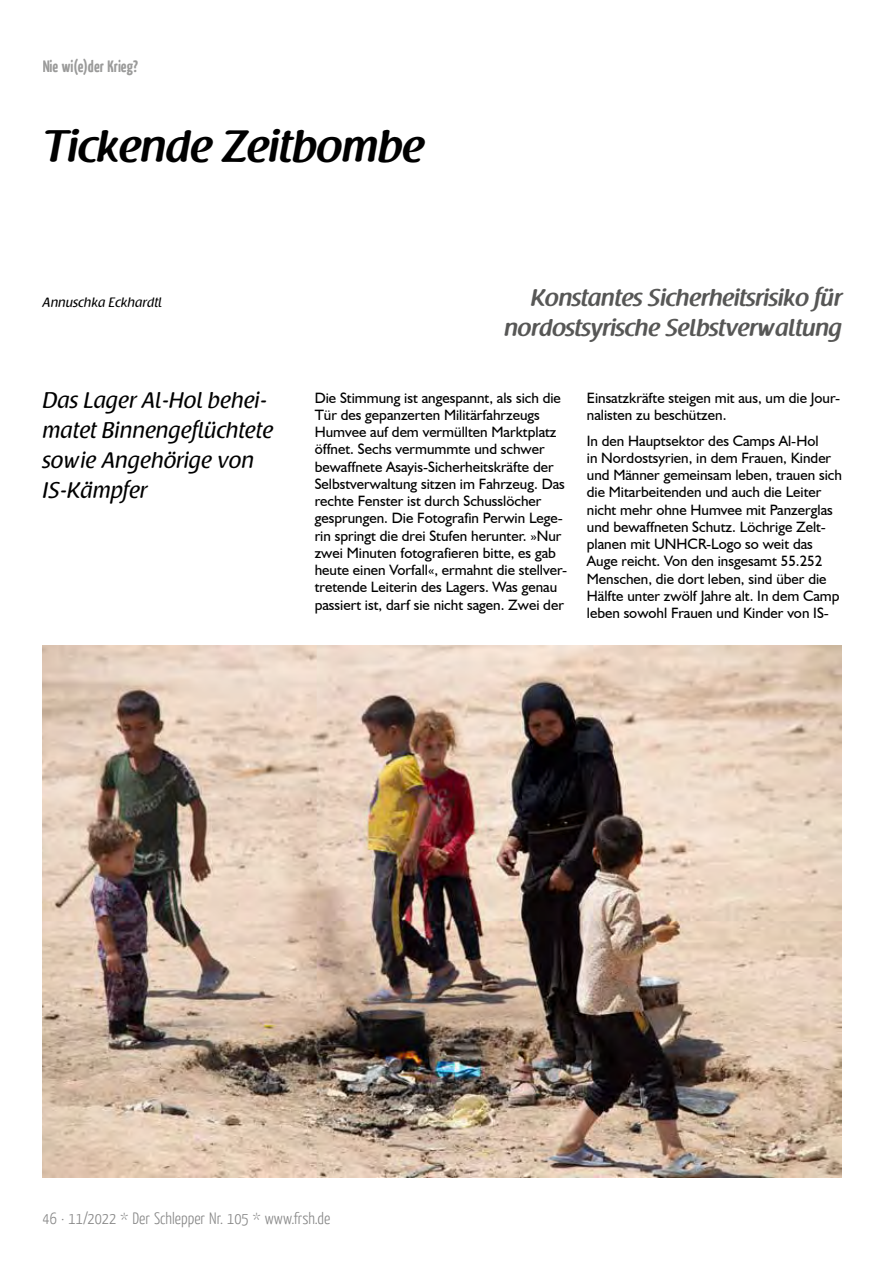
<style>
.page{position:relative;width:893px;height:1263px;background:#fff}
.page>*{position:absolute;margin:0;border:0;box-sizing:border-box;transform-origin:0 0}
.t1{font:600 45px "Raspoutine";color:#000}
.t2{font:600 24px/30px "Raspoutine";color:#575756;text-align:right}
.t3{font:22.5px/30px "Raspoutine Classic";color:#000}
.t4{font:300 16.5px "Yanone Kaffeesatz";color:#878787}
.t5{font:700 16.5px "Yanone Kaffeesatz";color:#575756}
.t6{font:15px/17.2px "Humanist 521 BT";color:#000}
.t7{font:13.5px "Raspoutine Classic";color:#000}
</style>
<div class="page">
<img style="left:43px;top:645px;width:799px;height:533px">
<p class="t5" style="left:43px;top:55px;width:97px">Nie wi(e)der Krieg?</p>
<h1 class="t1" style="left:43px;top:121px;width:383px">Tickende Zeitbombe</h1>
<p class="t7" style="left:43px;top:295px;width:121px">Annuschka Eckhardtl</p>
<h2 class="t2" style="left:504px;top:283px;width:339px">Konstantes Sicherheitsrisiko für nordostsyrische Selbstverwaltung</h2>
<h3 class="t3" style="left:43px;top:385px;width:232px">Das Lager Al-Hol behei&shy;matet Binnengeflüchtete sowie Angehörige von<br>IS-Kämpfer</h3>
<p class="t6" style="left:315px;top:389px;width:254px">Die Stimmung ist angespannt, als sich die Tür des gepanzerten Militärfahrzeugs Humvee auf dem vermüllten Marktplatz öffnet. Sechs vermummte und schwer bewaffnete Asayis-Sicherheitskräfte der Selbstverwaltung sitzen im Fahrzeug. Das rechte Fenster ist durch Schusslöcher gesprungen. Die Fotografin Perwin Lege&shy;rin springt die drei Stufen herunter. »Nur zwei Minuten fotografieren bitte, es gab heute einen Vorfall«, ermahnt die stellver&shy;tretende Leiterin des Lagers. Was genau passiert ist, darf sie nicht sagen. Zwei der</p>
<p class="t6" style="left:587px;top:389px;width:255px">Einsatzkräfte steigen mit aus, um die Jour&shy;nalisten zu beschützen.</p>
<p class="t6" style="left:587px;top:432px;width:257px">In den Hauptsektor des Camps Al-Hol<br>in Nordostsyrien, in dem Frauen, Kinder und Männer gemeinsam leben, trauen sich die Mitarbeitenden und auch die Leiter nicht mehr ohne Humvee mit Panzerglas und bewaffneten Schutz. Löchrige Zelt&shy;planen mit UNHCR-Logo so weit das Auge reicht. Von den insgesamt 55.252<br>Menschen, die dort leben, sind über die Hälfte unter zwölf Jahre alt. In dem Camp leben sowohl Frauen und Kinder von IS-</p>
<p class="t4" style="left:43px;top:1208px;width:289px">46 · 11/2022 * Der Schlepper Nr. 105 * www.frsh.de</p>
</div>
